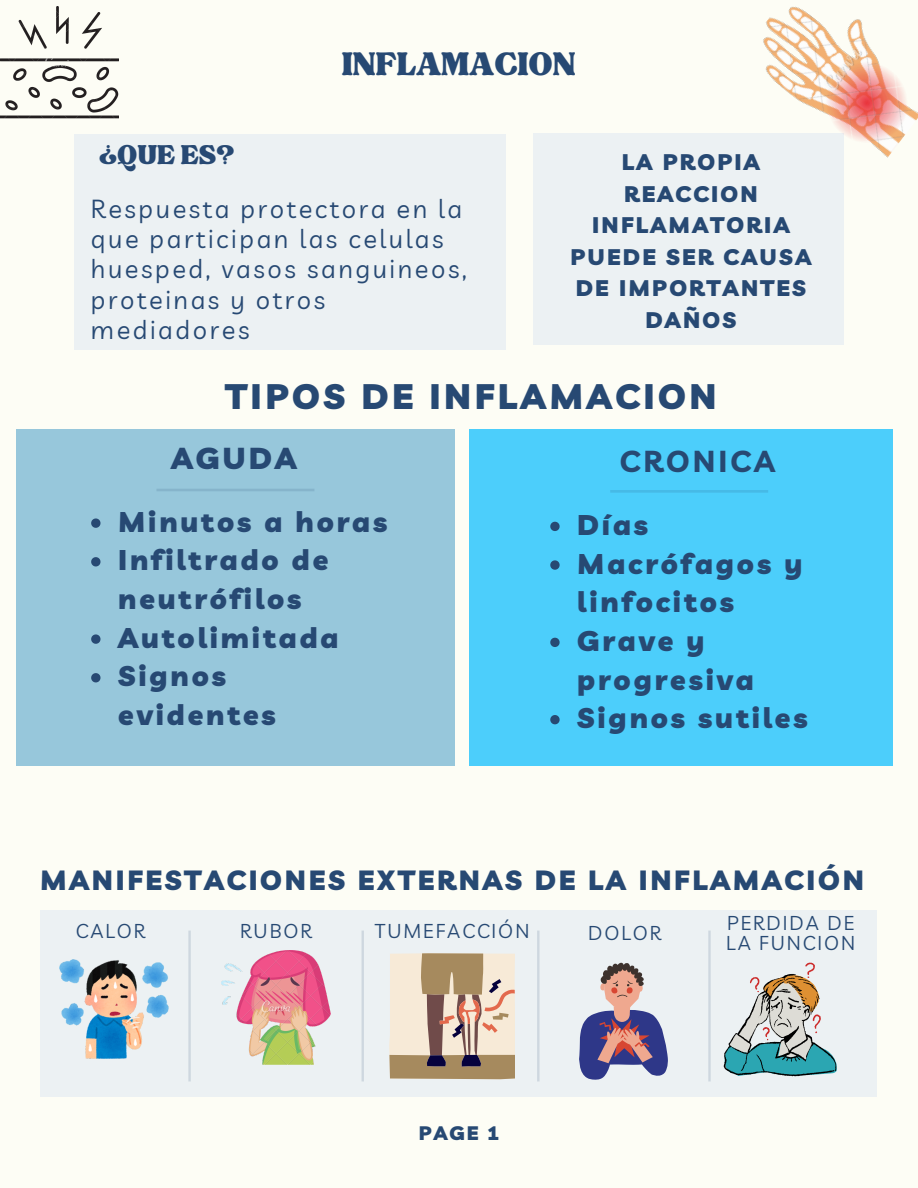
<style>
.page{position:relative;width:918px;height:1188px;background:#fdfdf5}
.page>*{position:absolute;margin:0;border:0;box-sizing:border-box;transform-origin:0 0}
.t1{font:45px "TAN Tangkiwood Display";color:#274973}
.t2{font:37.5px "TAN Tangkiwood Display";color:#274973}
.t3{font:900 35.4px "Livvic";letter-spacing:.1em;color:#274973}
.t4{font:700 30.15px "Livvic";letter-spacing:.1em;color:#274973}
.t5{font:900 30.15px "Livvic";letter-spacing:.1em;color:#274973}
.t6{font:900 28.5px/38.7px "Livvic";letter-spacing:.1em;color:#274973}
.t7{font:900 27.75px "Livvic";letter-spacing:.1em;color:#274973}
.t8{font:25.5px/30.3px "Livvic";letter-spacing:.1em;color:#274973}
.t9{font:900 22.5px/31.5px "Livvic";letter-spacing:.1em;color:#274973;text-align:center}
.t10{font:19.5px/19.5px "Livvic";letter-spacing:.1em;color:#274973}
.t11{font:900 19.5px "Livvic";color:#274973}
</style>
<div class="page">
<div style="left:533px;top:134px;width:311px;height:211px;background:#ecf1f3"></div>
<div style="left:74px;top:134px;width:432px;height:215px;background:#ecf1f3"></div>
<img style="left:740px;top:6px;width:178px;height:152px">
<img style="left:0;top:7px;width:118px;height:111px">
<div style="left:17px;top:429px;width:437px;height:337px;background:#97c7db"></div>
<div style="left:469px;top:429px;width:423px;height:337px;background:#4ccefb"></div>
<hr style="left:610px;top:490px;width:158px;height:3px;background:#274973">
<hr style="left:156px;top:489px;width:158px;height:2px;background:#274973">
<svg style="left:91px;top:518px;width:10px;height:10px"></svg>
<svg style="left:91px;top:557px;width:10px;height:9px"></svg>
<svg style="left:91px;top:634px;width:10px;height:10px"></svg>
<svg style="left:91px;top:673px;width:10px;height:9px"></svg>
<svg style="left:550px;top:522px;width:10px;height:9px"></svg>
<svg style="left:550px;top:560px;width:10px;height:10px"></svg>
<svg style="left:550px;top:638px;width:10px;height:9px"></svg>
<svg style="left:550px;top:715px;width:10px;height:9px"></svg>
<div style="left:40px;top:910px;width:837px;height:186px;background:#ecf1f3"></div>
<hr style="left:188px;top:931px;width:3px;height:150px;background:#274973">
<hr style="left:362px;top:931px;width:2px;height:150px;background:#274973">
<hr style="left:537px;top:931px;width:3px;height:150px;background:#274973">
<hr style="left:708px;top:931px;width:3px;height:150px;background:#274973">
<img style="left:60px;top:959px;width:108px;height:99px">
<img style="left:222px;top:951px;width:109px;height:114px">
<svg style="left:389px;top:953px;width:126px;height:126px;background:#c9b39c"></svg>
<svg style="left:579px;top:963px;width:89px;height:117px"></svg>
<svg style="left:724px;top:963px;width:113px;height:113px"></svg>
<h6 class="t1" style="left:342px;top:47px;width:235px">INFLAMACION</h6>
<h1 class="t2" style="left:99px;top:141px;width:137px">¿QUE ES?</h1>
<h2 class="t8" style="left:91px;top:193px;width:377px">Respuesta protectora en la que participan las celulas huesped, vasos sanguineos, proteinas y otros mediadores</h2>
<h5 class="t9" style="left:571px;top:146px;width:242px">LA PROPIA<br>REACCION<br>INFLAMATORIA<br>PUEDE SER CAUSA<br>DE IMPORTANTES<br>DAÑOS</h5>
<p class="t3" style="left:225px;top:374px;width:493px">TIPOS DE INFLAMACION</p>
<p class="t5" style="left:172px;top:439px;width:127px">AGUDA</p>
<p class="t6" style="left:118px;top:502px;width:271px">Minutos a horas</p>
<p class="t6" style="left:118px;top:540px;width:212px">Infiltrado de neutrófilos</p>
<p class="t6" style="left:118px;top:618px;width:222px">Autolimitada</p>
<h4 class="t6" style="left:118px;top:656px;width:159px">Signos evidentes</h4>
<h4 class="t4" style="left:620px;top:442px;width:157px">CRONICA</h4>
<h4 class="t6" style="left:577px;top:505px;width:72px">Días</h4>
<p class="t6" style="left:577px;top:544px;width:227px">Macrófagos y linfocitos</p>
<p class="t6" style="left:577px;top:621px;width:178px">Grave y progresiva</p>
<p class="t6" style="left:577px;top:698px;width:232px">Signos sutiles</p>
<p class="t7" style="left:40px;top:862px;width:825px">MANIFESTACIONES EXTERNAS DE LA INFLAMACIÓN</p>
<p class="t10" style="left:76px;top:921px;width:71px">CALOR</p>
<p class="t10" style="left:240px;top:921px;width:73px">RUBOR</p>
<p class="t10" style="left:375px;top:921px;width:156px">TUMEFACCIÓN</p>
<p class="t10" style="left:588px;top:923px;width:75px">DOLOR</p>
<p class="t10" style="left:726px;top:913px;width:130px">PERDIDA DE<br>LA FUNCION</p>
<h3 class="t11" style="left:419px;top:1120px;width:82px">PAGE 1</h3>
</div>
